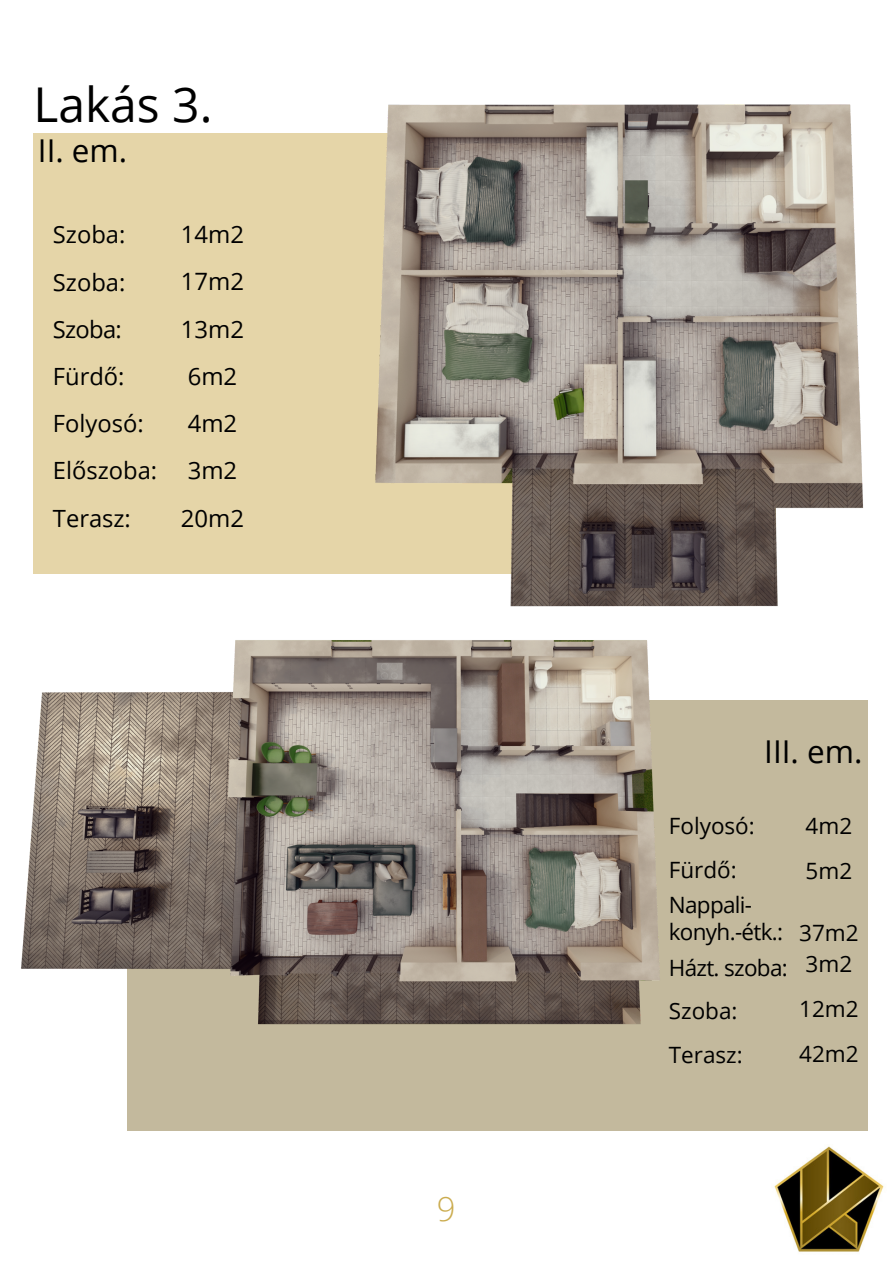
<style>
.page{position:relative;width:893px;height:1264px;background:#fff}
.page>*{position:absolute;margin:0;border:0;box-sizing:border-box;transform-origin:0 0}
.t1{font:48px "Open Sans";color:#000}
.t2{font:300 33px "Open Sans";color:#cbac4f}
.t3{font:31.5px "Open Sans";color:#000}
.t4{font:23.85px/47.2px "Open Sans";color:#000}
.t5{font:23.7px/47.2px "Open Sans";color:#000}
.t6{font:22.5px/43.8px "Open Sans";color:#000}
.t7{font:22.5px/27px "Open Sans";letter-spacing:-.03em;color:#000}
</style>
<div class="page">
<img style="left:774px;top:1146px;width:110px;height:106px">
<div style="left:127px;top:700px;width:740px;height:430px;background:#c3b99d"></div>
<div style="left:33px;top:133px;width:742px;height:440px;background:#e5d5a8"></div>
<img style="left:375px;top:104px;width:489px;height:503px">
<img style="left:21px;top:573px;width:659px;height:452px">
<h1 class="t1" style="left:33px;top:71px;width:180px">Lakás 3.</h1>
<h3 class="t3" style="left:38px;top:129px;width:91px">II. em.</h3>
<p class="t5" style="left:53px;top:210px;width:106px">Szoba:<br>Szoba:<br>Szoba:<br>Fürdő:<br>Folyosó:<br>Előszoba:<br>Terasz:</p>
<p class="t4" style="left:181px;top:210px;width:65px">14m2<br>17m2<br>13m2<br>6m2<br>4m2<br>3m2<br>20m2</p>
<h2 class="t2" style="left:437px;top:1185px;width:20px">9</h2>
<h3 class="t3" style="left:764px;top:729px;width:100px">III. em.</h3>
<p class="t6" style="left:668px;top:803px;width:87px">Folyosó:<br>Fürdő:</p>
<p class="t7" style="left:668px;top:890px;width:116px">Nappali&shy;konyh.-étk.:</p>
<p class="t6" style="left:668px;top:944px;width:120px">Házt. szoba:<br>Szoba:<br>Terasz:</p>
<p class="t6" style="left:799px;top:940px;width:61px;line-height:45px">3m2<br>12m2<br>42m2</p>
<p class="t6" style="left:805px;top:802px;width:48px;line-height:45px">4m2<br>5m2</p>
<p class="t6" style="left:799px;top:910px;width:61px">37m2</p>
</div>
